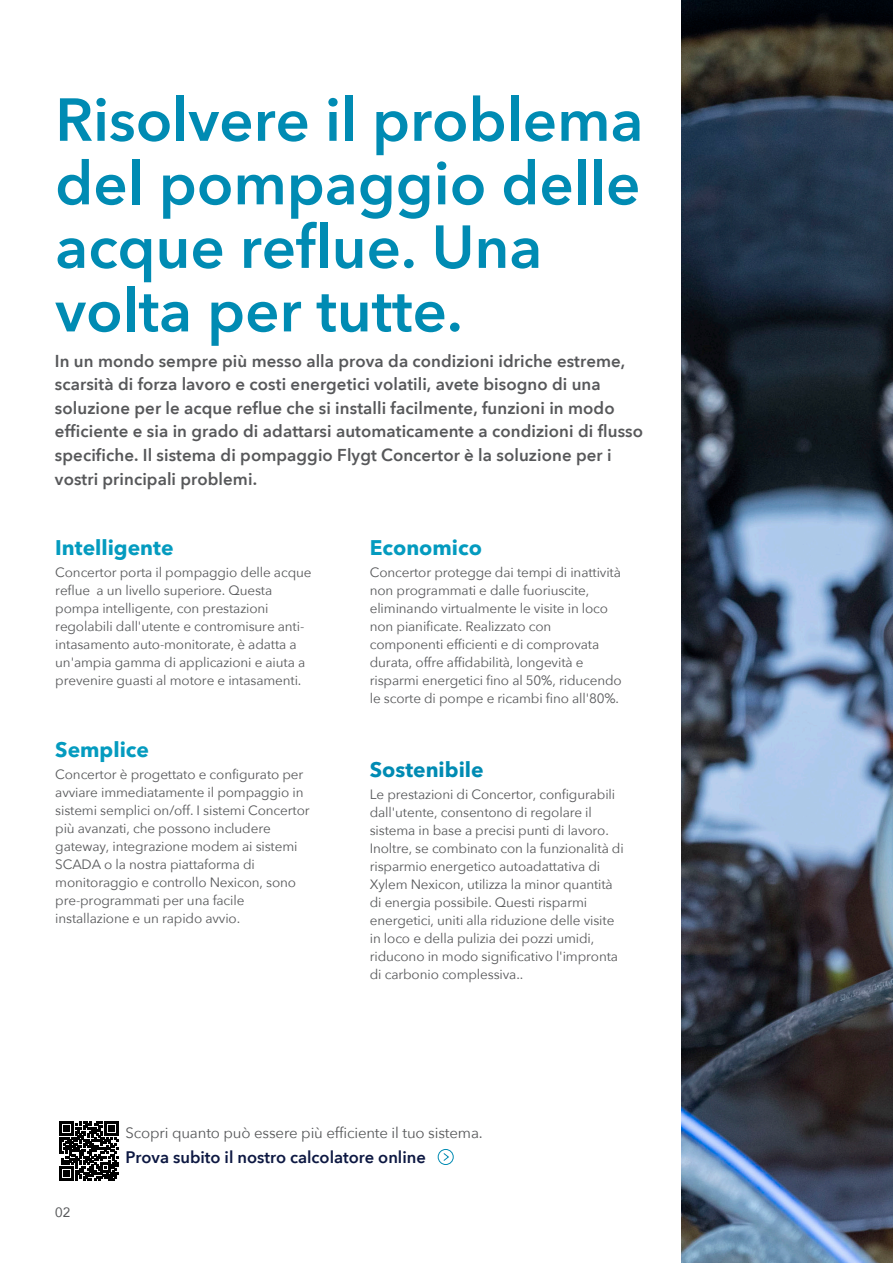
<style>
.page{position:relative;width:893px;height:1263px;background:#fff}
.page>*{position:absolute;margin:0;border:0;box-sizing:border-box;transform-origin:0 0}
.Interior_Headline{font:600 60px/63.6px "Avenir Next";color:#008bb3}
.Body{font:700 21px "Avenir Next LT Pro";color:#049bbf}
.Body-2{font:700 21px "Avenir Next LT Pro";color:#008bb3}
._01__Ingress_bold_10{font:600 16.8px/23.5px "Avenir Next";letter-spacing:.005em;color:#57585a}
.Body-3{font:600 16.5px "Avenir Next";color:#0d1842}
.Body-4{font:15px "Avenir Next";letter-spacing:-.01em;color:#57585a}
.Body-5{font:13.5px/18px "Avenir Next";letter-spacing:-.01em;color:#57585a}
.t1{font:13.5px "Avenir";color:#57585a}
.s1{font-style:inherit}
</style>
<div class="page">
<img style="left:681px;top:0;width:212px;height:1263px">
<div style="left:438px;top:1149px;width:16px;height:16px;border:1px solid #008bb3;border-radius:50%"></div>
<svg style="left:443px;top:1153px;width:6px;height:8px"></svg>
<svg style="left:59px;top:1121px;width:60px;height:60px"></svg>
<p class="Interior_Headline" style="left:55px;top:87px;width:590px">Risolvere il problema del pompaggio delle acque reflue. Una volta per tutte.</p>
<p class="_01__Ingress_bold_10" style="left:55px;top:349px;width:590px">In un mondo sempre più messo alla prova da condizioni idriche estreme, scarsità di forza lavoro e costi energetici volatili, avete bisogno di una soluzione per le acque reflue che si installi facilmente, funzioni in modo efficiente e sia in grado di adattarsi automaticamente a condizioni di flusso specifiche. Il sistema di pompaggio Flygt Concertor è la soluzione per i vostri principali problemi.</p>
<p class="Body" style="left:55px;top:534px;width:120px">Intelligente</p>
<p class="Body-5" style="left:55px;top:562px;width:258px">Concertor porta il pompaggio delle acque reflue a un livello superiore. Questa pompa intelligente, con prestazioni regolabili dall'utente e contromisure anti&shy;intasamento auto-monitorate, è adatta a un'ampia gamma di applicazioni e aiuta a prevenire guasti al motore e intasamenti.</p>
<p class="Body" style="left:55px;top:737px;width:95px">Semplice</p>
<p class="Body-5" style="left:55px;top:765px;width:256px">Concertor è progettato e configurato per avviare immediatamente il pompaggio in sistemi semplici on/off. I sistemi Concertor più avanzati, che possono includere gateway, integrazione modem ai sistemi SCADA o la nostra piattaforma di monitoraggio e controllo Nexicon, sono pre-programmati per una facile installazione e un rapido avvio.</p>
<p class="Body" style="left:370px;top:534px;width:114px">Economico</p>
<p class="Body-5" style="left:370px;top:562px;width:254px">Concertor protegge dai tempi di inattività non programmati e dalle fuoriuscite, eliminando virtualmente le visite in loco non pianificate. Realizzato con componenti efficienti e di comprovata durata, offre affidabilità, longevità e risparmi energetici fino al <span class="s1">5</span>0%, riducendo le scorte di pompe e ricambi fino all'80%.</p>
<p class="Body-2" style="left:370px;top:757px;width:115px">Sostenibile</p>
<p class="Body-5" style="left:370px;top:785px;width:256px">Le prestazioni di Concertor, configurabili dall'utente, consentono di regolare il sistema in base a precisi punti di lavoro.<br>Inoltre, se combinato con la funzionalità di risparmio energetico autoadattativa di Xylem Nexicon, utilizza la minor quantità di energia possibile. Questi risparmi energetici, uniti alla riduzione delle visite in loco e della pulizia dei pozzi umidi, riducono in modo significativo l'impronta di carbonio complessiva..</p>
<p class="t1" style="left:55px;top:1201px;width:17px">02</p>
<p class="Body-4" style="left:125px;top:1120px;width:359px">Scopri quanto può essere più efficiente il tuo sistema.</p>
<p class="Body-3" style="left:125px;top:1143px;width:302px">Prova subito il nostro calcolatore online</p>
</div>
